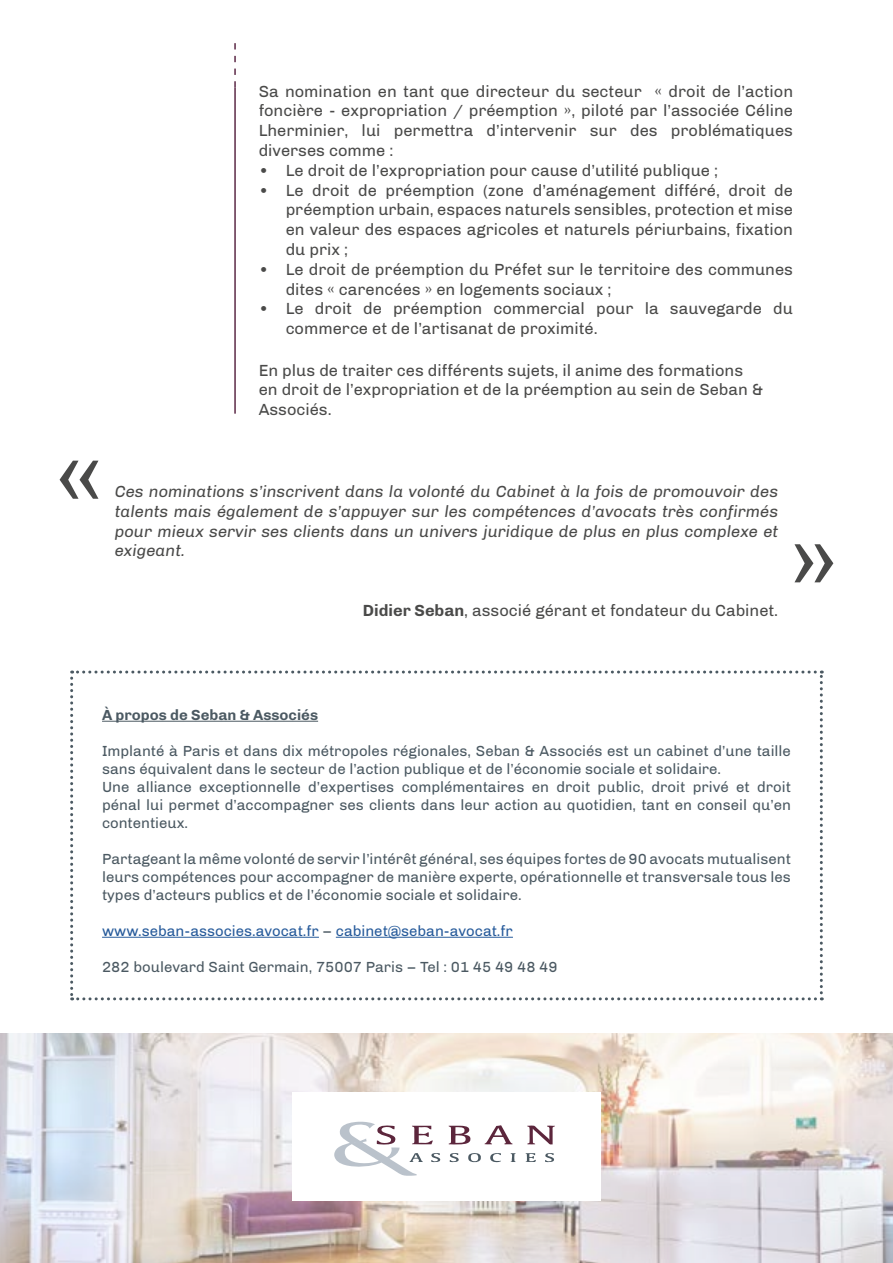
<style>
.page{position:relative;width:893px;height:1263px;background:#fff}
.page>*{position:absolute;margin:0;border:0;box-sizing:border-box;transform-origin:0 0}
.t1{font:109.5px "Chivo";color:#4a4a49}
.t2{font:16.5px/19.8px "Chivo";color:#4a4a49}
.t3{font:italic 16.5px/19.8px "Chivo";color:#4a4a49;text-align:justify}
.t4{font:15px/18px "Chivo";color:#4b5962}
.t5{font:15px "Chivo";color:#275b9b}
.t6{font:700 15px "Chivo";color:#4b5962}
.s1{font-weight:700}
.s2{color:#4b5962}
</style>
<div class="page">
<svg style="left:70px;top:670px;width:753px;height:330px"></svg>
<img style="left:0;top:1033px;width:893px;height:230px">
<div style="left:292px;top:1092px;width:309px;height:108px;background:#fff"></div>
<svg style="left:484px;top:1125px;width:29px;height:19px"></svg>
<svg style="left:449px;top:1125px;width:22px;height:20px"></svg>
<svg style="left:527px;top:1125px;width:28px;height:19px"></svg>
<svg style="left:450px;top:1153px;width:9px;height:9px"></svg>
<svg style="left:468px;top:1153px;width:13px;height:10px"></svg>
<svg style="left:490px;top:1153px;width:11px;height:9px"></svg>
<svg style="left:511px;top:1153px;width:5px;height:9px"></svg>
<svg style="left:545px;top:1153px;width:9px;height:10px"></svg>
<svg style="left:526px;top:1153px;width:10px;height:9px"></svg>
<svg style="left:334px;top:1122px;width:107px;height:54px"></svg>
<hr style="left:234px;top:88px;width:2px;height:326px;background:#5c2946">
<svg style="left:234px;top:43px;width:2px;height:45px"></svg>
<p class="t2" style="left:259px;top:81px;width:536px;text-align:justify">Sa nomination en tant que directeur du secteur « droit de l’action foncière - expropriation / préemption », piloté par l’associée Céline Lherminier, lui permettra d’intervenir sur des problématiques diverses comme :</p>
<p class="t2" style="left:259px;top:160px;width:461px">• Le droit de l’expropriation pour cause d’utilité publique ;</p>
<p class="t2" style="left:286px;top:180px;width:509px;text-align:justify;text-indent:-27px">• Le droit de préemption (zone d’aménagement différé, droit de préemption urbain, espaces naturels sensibles, protection et mise en valeur des espaces agricoles et naturels périurbains, fixation du prix ;</p>
<p class="t2" style="left:286px;top:259px;width:509px;text-indent:-27px">• Le droit de préemption du Préfet sur le territoire des communes dites « carencées » en logements sociaux ;</p>
<p class="t2" style="left:286px;top:299px;width:509px;text-indent:-27px">• Le droit de préemption commercial pour la sauvegarde du commerce et de l’artisanat de proximité.</p>
<p class="t2" style="left:259px;top:360px;width:506px">En plus de traiter ces différents sujets, il anime des formations en droit de l’expropriation et de la préemption au sein de Seban &amp;<br>Associés.</p>
<h1 class="t1" style="left:54px;top:415px;width:52px">«</h1>
<p class="t3" style="left:115px;top:481px;width:665px">Ces nominations s’inscrivent dans la volonté du Cabinet à la fois de promouvoir des talents mais également de s’appuyer sur les compétences d’avocats très confirmés pour mieux servir ses clients dans un univers juridique de plus en plus complexe et exigeant.</p>
<p class="t2" style="left:363px;top:600px;width:417px"><span class="s1">Didier Seban</span>, associé gérant et fondateur du Cabinet.</p>
<h1 class="t1" style="left:839px;top:628px;width:52px;rotate:-180deg">«</h1>
<p class="t6" style="left:102px;top:706px;width:218px">À propos de Seban &amp; Associés</p>
<p class="t4" style="left:102px;top:742px;width:690px">Implanté à Paris et dans dix métropoles régionales, Seban &amp; Associés est un cabinet d’une taille sans équivalent dans le secteur de l’action publique et de l’économie sociale et solidaire.<br>Une alliance exceptionnelle d’expertises complémentaires en droit public, droit privé et droit pénal lui permet d’accompagner ses clients dans leur action au quotidien, tant en conseil qu’en contentieux.</p>
<p class="t4" style="left:102px;top:850px;width:690px;text-align:justify">Partageant la même volonté de servir l’intérêt général, ses équipes fortes de 90 avocats mutualisent leurs compétences pour accompagner de manière experte, opérationnelle et transversale tous les types d’acteurs publics et de l’économie sociale et solidaire.</p>
<p class="t5" style="left:102px;top:922px;width:412px">www.seban-associes.avocat.fr <span class="s2">–</span> cabinet@seban-avocat.fr</p>
<p class="t4" style="left:102px;top:958px;width:457px">282 boulevard Saint Germain, 75007 Paris – Tel : 01 45 49 48 49</p>
</div>
